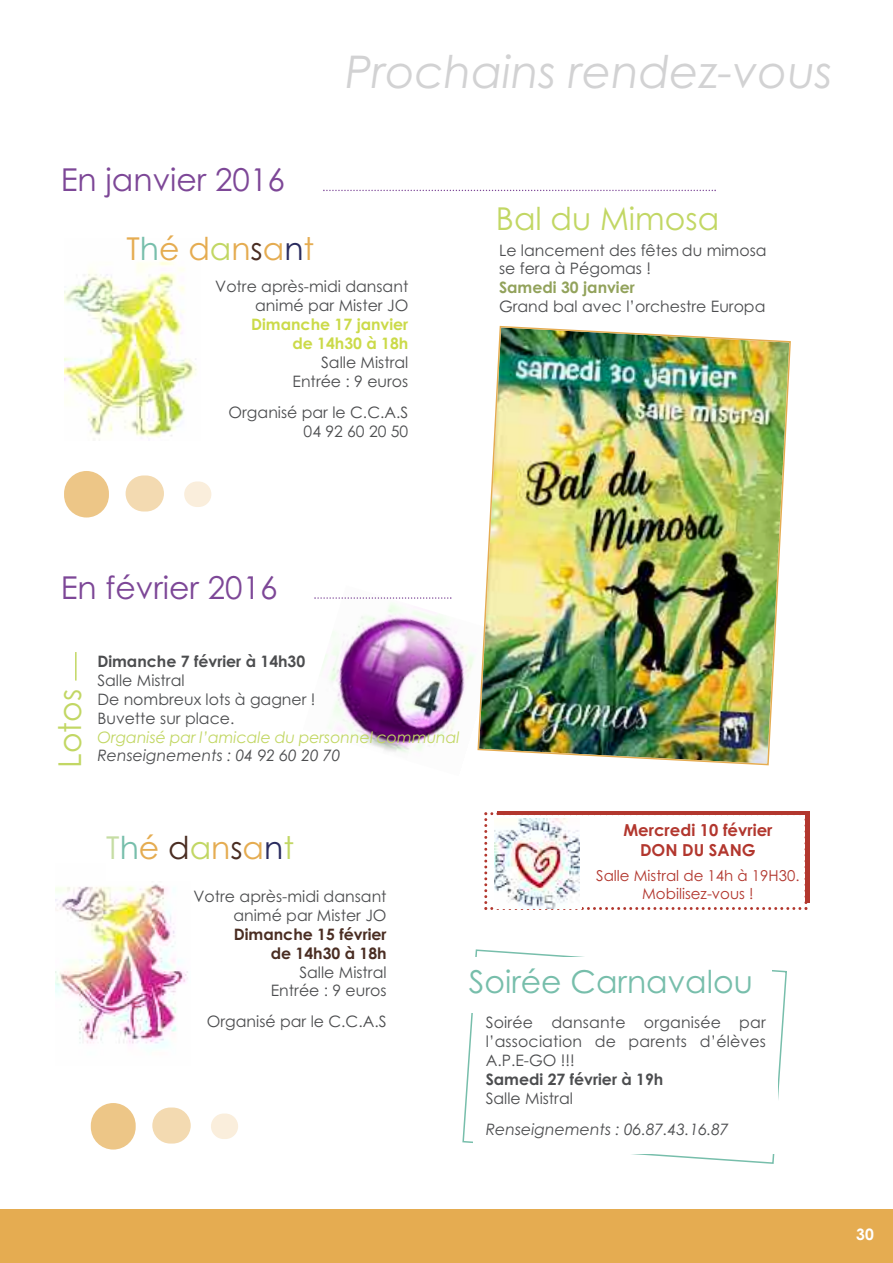
<style>
.page{position:relative;width:893px;height:1263px;background:#fff}
.page>*{position:absolute;margin:0;border:0;box-sizing:border-box;transform-origin:0 0}
.t1{font:italic 45px "Century Gothic";color:#d2d2d3}
.t2{font:31.5px "Century Gothic";color:#7d4797}
.t3{font:31.5px "Century Gothic";color:#e5ac51}
.t4{font:31.5px "Century Gothic";color:#c2d764}
.t5{font:31.5px "Century Gothic";color:#77beab}
.t6{font:700 16.5px/19.8px "Century Gothic";color:#b2372e;text-align:center}
.t7{font:15.75px/18.9px "Century Gothic";color:#4c4d4f;text-align:right}
.t8{font:italic 15.75px "Century Gothic";color:#4c4d4f}
.t9{font:700 15.75px "Century Gothic";color:#4c4d4f}
.t10{font:italic 15.75px "Century Gothic";color:#c2d764}
.t11{font:700 15.75px/18.9px "Century Gothic";color:#cbda49;text-align:right}
.t12{font:700 15.75px/18.9px "Century Gothic";color:#4a2d22;text-align:right}
.t13{font:700 15.75px "Century Gothic";color:#92a25b}
.t14{font:700 15.75px "Century Gothic";color:#fff}
.t15{font:15px/18px "Century Gothic";color:#b2372e;text-align:center}
.s1{color:#77beab}
.s2{color:#c2d764}
.s3{color:#4a2d22}
.s4{color:#2a2c5f}
.s5{color:#c6dda4}
</style>
<div class="page">
<div style="left:0;top:1209px;width:893px;height:54px;background:#e5ac51"></div>
<svg style="left:323px;top:190px;width:393px;height:1px"></svg>
<img style="left:65px;top:261px;width:132px;height:179px">
<svg style="left:462px;top:949px;width:325px;height:215px"></svg>
<div style="left:450px;top:957px;width:322px;height:55px;background:#fff"></div>
<div style="left:474px;top:1004px;width:304px;height:150px;background:#fff"></div>
<img style="left:314px;top:597px;width:161px;height:156px">
<img style="left:55px;top:884px;width:133px;height:164px">
<hr style="left:75px;top:652px;width:2px;height:28px;background:#c2d764">
<svg style="left:484px;top:812px;width:323px;height:98px"></svg>
<svg style="left:579px;top:819px;width:3px;height:89px"></svg>
<img style="left:495px;top:819px;width:84px;height:89px">
<img style="left:477px;top:325px;width:314px;height:441px">
<div style="left:91px;top:1103px;width:45px;height:46px;background:#edc687;border-radius:22px"></div>
<div style="left:152px;top:1107px;width:39px;height:36px;background:#f3dab1;border-radius:18px"></div>
<div style="left:211px;top:1113px;width:27px;height:26px;background:#faeedc;border-radius:13px"></div>
<div style="left:64px;top:471px;width:45px;height:46px;background:#edc687;border-radius:22px"></div>
<div style="left:126px;top:475px;width:38px;height:36px;background:#f3dab1;border-radius:18px"></div>
<div style="left:184px;top:481px;width:27px;height:26px;background:#faeedc;border-radius:13px"></div>
<h2 class="t2" style="left:61px;top:162px;width:226px">En janvier 2016</h2>
<h1 class="t1" style="left:346px;top:46px;width:488px">Prochains rendez-vous</h1>
<h2 class="t4" style="left:496px;top:200px;width:225px">Bal du Mimosa</h2>
<h2 class="t3" style="left:126px;top:230px;width:189px">T<span class="s1">h</span>é d<span class="s2">a</span>n<span class="s3">s</span>a<span class="s4">n</span>t</h2>
<p class="t7" style="left:499px;top:241px;width:269px;text-align:left">Le lancement des fêtes du mimosa se fera à Pégomas !</p>
<p class="t13" style="left:499px;top:279px;width:137px">Samedi 30 janvier</p>
<p class="t7" style="left:499px;top:297px;width:268px">Grand bal avec l’orchestre Europa</p>
<p class="t7" style="left:215px;top:277px;width:195px">Votre après-midi dansant animé par Mister JO</p>
<p class="t11" style="left:251px;top:315px;width:159px">Dimanche 17 janvier de 14h30 à 18h</p>
<p class="t7" style="left:293px;top:353px;width:117px">Salle Mistral<br>Entrée : 9 euros</p>
<p class="t7" style="left:229px;top:403px;width:181px">Organisé par le C.C.A.S<br>04 92 60 20 50</p>
<h2 class="t2" style="left:61px;top:569px;width:218px">En février 2016</h2>
<h2 class="t4" style="left:52px;top:768px;width:80px;rotate:-90deg">Lotos</h2>
<p class="t9" style="left:97px;top:652px;width:209px">Dimanche 7 février à 14h30</p>
<p class="t7" style="left:97px;top:671px;width:220px;text-align:left">Salle Mistral<br>De nombreux lots à gagner !<br>Buvette sur place.</p>
<p class="t10" style="left:97px;top:728px;width:364px">Organisé par l’amicale du personnel communal</p>
<p class="t8" style="left:97px;top:747px;width:245px">Renseignements : 04 92 60 20 70</p>
<h2 class="t3" style="left:106px;top:830px;width:189px"><span class="s5">T</span><span class="s1">h</span>é <span class="s3">d</span><span class="s2">a</span>n<span class="s3">s</span>a<span class="s4">n</span><span class="s2">t</span></h2>
<p class="t7" style="left:194px;top:887px;width:195px">Votre après-midi dansant animé par Mister JO</p>
<p class="t12" style="left:234px;top:925px;width:154px">Dimanche 15 février de 14h30 à 18h</p>
<p class="t7" style="left:271px;top:963px;width:117px">Salle Mistral<br>Entrée : 9 euros</p>
<p class="t7" style="left:207px;top:1012px;width:181px">Organisé par le C.C.A.S</p>
<p class="t6" style="left:623px;top:820px;width:151px">Mercredi 10 février<br>DON DU SANG</p>
<p class="t15" style="left:596px;top:867px;width:205px">Salle Mistral de 14h à 19H30.<br>Mobilisez-vous !</p>
<h2 class="t5" style="left:469px;top:964px;width:286px">Soirée Carnavalou</h2>
<p class="t7" style="left:486px;top:1013px;width:282px;text-align:justify">Soirée dansante organisée par l’association de parents d’élèves A.P.E-GO !!!</p>
<p class="t9" style="left:486px;top:1070px;width:179px">Samedi 27 février à 19h</p>
<p class="t7" style="left:486px;top:1089px;width:89px">Salle Mistral</p>
<p class="t8" style="left:486px;top:1120px;width:245px">Renseignements : 06.87.43.16.87</p>
<p class="t14" style="left:856px;top:1225px;width:19px">30</p>
</div>
